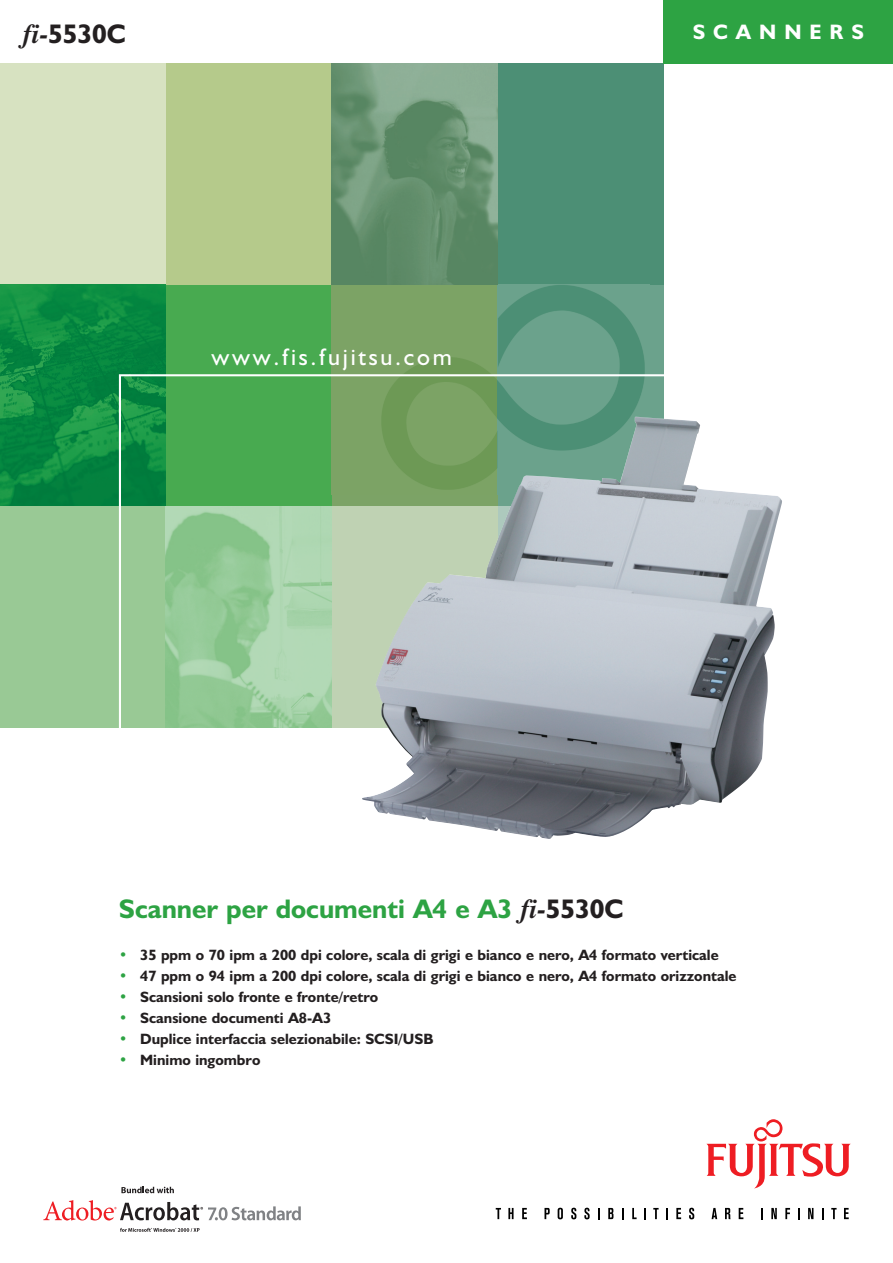
<style>
.page{position:relative;width:893px;height:1263px;background:#fff}
.page>*{position:absolute;margin:0;border:0;box-sizing:border-box;transform-origin:0 0}
.t1{font:700 27px "Fujitsu Humanist 521";color:#2da343}
.t2{font:700 27px "Fujitsu Humanist 521";color:#231f20}
.t3{font:24px "Fujitsu Humanist 521";letter-spacing:.11em;color:#fff}
.t4{font:700 21px "Fujitsu Humanist 521";letter-spacing:.38em;color:#fff}
.t5{font:700 15px "Fujitsu Humanist 521";color:#231f20}
.s1{font-family:"Times";font-style:italic}
.s2{font-family:"Times";font-style:italic;color:#231f20}
.s3{color:#231f20}
.s4{color:#2da343}
</style>
<div class="page">
<div style="left:0;top:64px;width:166px;height:221px;background:#d7e2c1"></div>
<div style="left:166px;top:64px;width:165px;height:221px;background:#b5ca8b"></div>
<div style="left:497px;top:64px;width:166px;height:221px;background:#4c8f75"></div>
<img style="left:0;top:285px;width:166px;height:221px">
<div style="left:166px;top:285px;width:165px;height:221px;background:#48aa50"></div>
<div style="left:331px;top:285px;width:166px;height:89px;background:#7ca365"></div>
<svg style="left:497px;top:285px;width:166px;height:89px;background:#609b84"></svg>
<div style="left:0;top:506px;width:166px;height:221px;background:#99c995"></div>
<div style="left:663px;top:0;width:229px;height:64px;background:#2da343"></div>
<svg style="left:706px;top:1119px;width:144px;height:70px"></svg>
<svg style="left:495px;top:1208px;width:6px;height:11px"></svg>
<svg style="left:508px;top:1208px;width:5px;height:11px"></svg>
<svg style="left:522px;top:1208px;width:5px;height:11px"></svg>
<svg style="left:544px;top:1208px;width:5px;height:11px"></svg>
<svg style="left:557px;top:1208px;width:6px;height:11px"></svg>
<svg style="left:571px;top:1208px;width:5px;height:11px"></svg>
<svg style="left:584px;top:1208px;width:5px;height:11px"></svg>
<svg style="left:608px;top:1208px;width:5px;height:11px"></svg>
<svg style="left:632px;top:1208px;width:4px;height:11px"></svg>
<svg style="left:644px;top:1208px;width:2px;height:11px"></svg>
<svg style="left:653px;top:1208px;width:5px;height:11px"></svg>
<svg style="left:676px;top:1208px;width:5px;height:11px"></svg>
<svg style="left:689px;top:1208px;width:5px;height:11px"></svg>
<svg style="left:711px;top:1208px;width:6px;height:11px"></svg>
<svg style="left:725px;top:1208px;width:5px;height:11px"></svg>
<svg style="left:738px;top:1208px;width:5px;height:11px"></svg>
<svg style="left:771px;top:1208px;width:5px;height:11px"></svg>
<svg style="left:785px;top:1208px;width:5px;height:11px"></svg>
<svg style="left:808px;top:1208px;width:5px;height:11px"></svg>
<svg style="left:831px;top:1208px;width:5px;height:11px"></svg>
<svg style="left:844px;top:1208px;width:4px;height:11px"></svg>
<img style="left:331px;top:64px;width:166px;height:221px">
<svg style="left:119px;top:374px;width:663px;height:465px"></svg>
<svg style="left:43px;top:1200px;width:258px;height:21px"></svg>
<svg style="left:120px;top:1228px;width:80px;height:4px"></svg>
<svg style="left:121px;top:1187px;width:53px;height:6px"></svg>
<h1 class="t2" style="left:23px;top:24px;width:105px"><span class="s1">fi-</span>5530C</h1>
<h3 class="t4" style="left:692px;top:24px;width:173px">SCANNERS</h3>
<h2 class="t3" style="left:211px;top:348px;width:242px">www.fis.fujitsu.com</h2>
<h1 class="t1" style="left:119px;top:899px;width:506px">Scanner per documenti A4 e A3 <span class="s2">fi-</span><span class="s3">5530C</span></h1>
<p class="t5" style="left:119px;top:949px;width:601px"><span class="s4">•</span> 35 ppm o 70 ipm a 200 dpi colore, scala di grigi e bianco e nero, A4 formato verticale</p>
<p class="t5" style="left:119px;top:970px;width:619px"><span class="s4">•</span> 47 ppm o 94 ipm a 200 dpi colore, scala di grigi e bianco e nero, A4 formato orizzontale</p>
<p class="t5" style="left:119px;top:991px;width:261px"><span class="s4">•</span> Scansioni solo fronte e fronte/retro</p>
<p class="t5" style="left:119px;top:1012px;width:214px"><span class="s4">•</span> Scansione documenti A8-A3</p>
<p class="t5" style="left:119px;top:1033px;width:316px"><span class="s4">•</span> Duplice interfaccia selezionabile: SCSI/USB</p>
<p class="t5" style="left:119px;top:1054px;width:143px"><span class="s4">•</span> Minimo ingombro</p>
</div>
